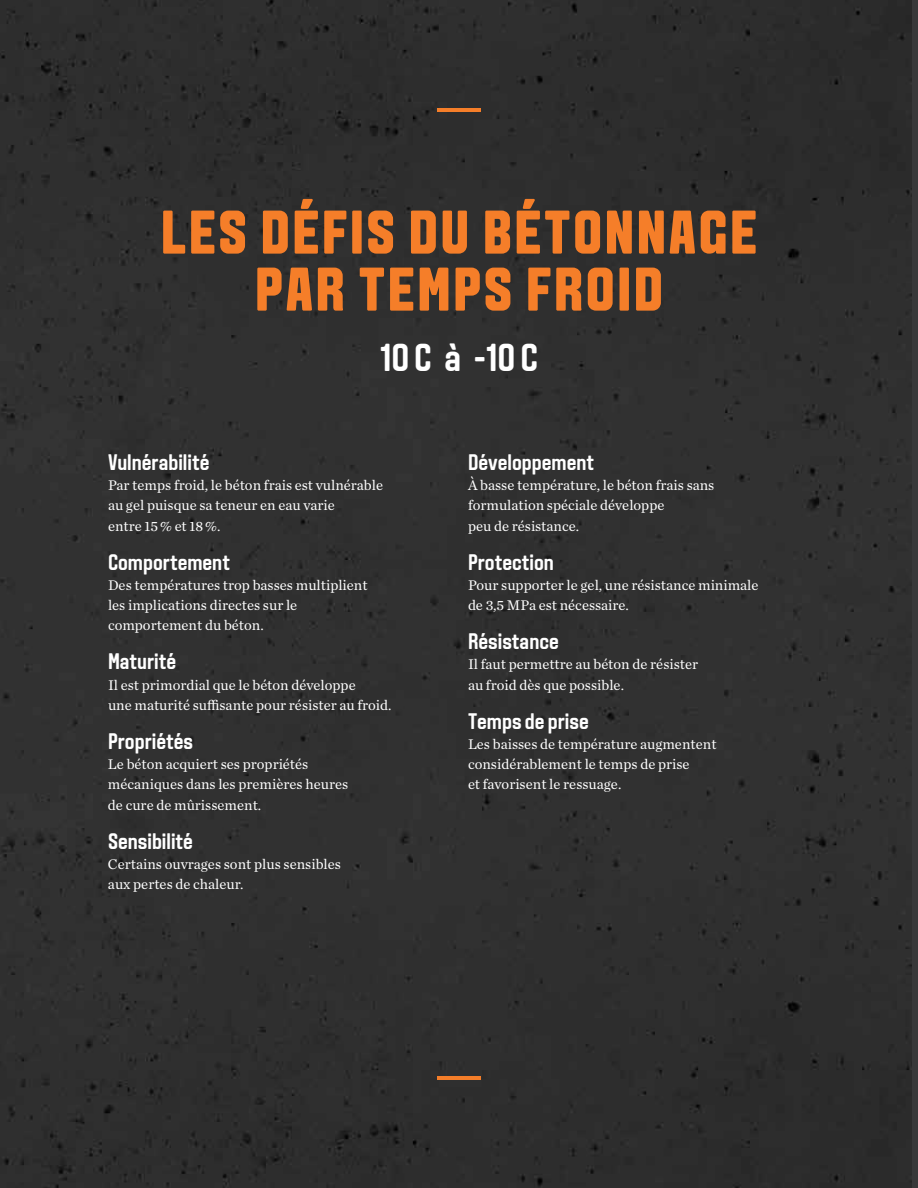
<style>
.page{position:relative;width:918px;height:1188px;background:#fff}
.page>*{position:absolute;margin:0;border:0;box-sizing:border-box;transform-origin:0 0}
.t1{font:800 61.5px/57px "Aveny T";letter-spacing:.05em;color:#f57e29;text-align:center}
.t2{font:600 39px "Aveny T";color:#fff}
.t3{font:600 22.5px "Aveny T";color:#fff}
.t4{font:14.7px/20.2px "Chronicle Text G1";color:#fff}
</style>
<div class="page">
<div style="left:0;top:0;width:912px;height:1188px;background:#2f2f2f"></div>
<hr style="left:437px;top:108px;width:44px;height:4px;background:#f57e29">
<hr style="left:437px;top:1076px;width:44px;height:4px;background:#f57e29">
<h1 class="t1" style="left:161px;top:205px;width:597px">LES DÉFIS DU BÉTONNAGE<br>PAR TEMPS FROID</h1>
<h2 class="t2" style="left:380px;top:335px;width:159px">10 C à -10 C</h2>
<h3 class="t3" style="left:108px;top:449px;width:103px">Vulnérabilité</h3>
<p class="t4" style="left:108px;top:474px;width:277px">Par temps froid, le béton frais est vulnérable au gel puisque sa teneur en eau varie<br>entre 15 % et 18 %.</p>
<h3 class="t3" style="left:108px;top:549px;width:124px">Comportement</h3>
<p class="t4" style="left:108px;top:574px;width:261px">Des températures trop basses multiplient les implications directes sur le comportement du béton.</p>
<h3 class="t3" style="left:108px;top:649px;width:70px">Maturité</h3>
<p class="t4" style="left:108px;top:674px;width:285px">Il est primordial que le béton développe<br>une maturité suffisante pour résister au froid.</p>
<h3 class="t3" style="left:108px;top:728px;width:87px">Propriétés</h3>
<p class="t4" style="left:108px;top:753px;width:242px">Le béton acquiert ses propriétés mécaniques dans les premières heures de cure de mûrissement.</p>
<h3 class="t3" style="left:108px;top:828px;width:86px">Sensibilité</h3>
<p class="t4" style="left:108px;top:853px;width:235px">Certains ouvrages sont plus sensibles aux pertes de chaleur.</p>
<h3 class="t3" style="left:468px;top:449px;width:128px">Développement</h3>
<p class="t4" style="left:468px;top:474px;width:248px">À basse température, le béton frais sans formulation spéciale développe<br>peu de résistance.</p>
<h3 class="t3" style="left:468px;top:549px;width:87px">Protection</h3>
<p class="t4" style="left:468px;top:574px;width:292px">Pour supporter le gel, une résistance minimale de 3,5 MPa est nécessaire.</p>
<h3 class="t3" style="left:468px;top:629px;width:92px">Résistance</h3>
<p class="t4" style="left:468px;top:654px;width:232px">Il faut permettre au béton de résister au froid dès que possible.</p>
<h3 class="t3" style="left:468px;top:708px;width:122px">Temps de prise</h3>
<p class="t4" style="left:468px;top:733px;width:250px">Les baisses de température augmentent considérablement le temps de prise<br>et favorisent le ressuage.</p>
</div>
